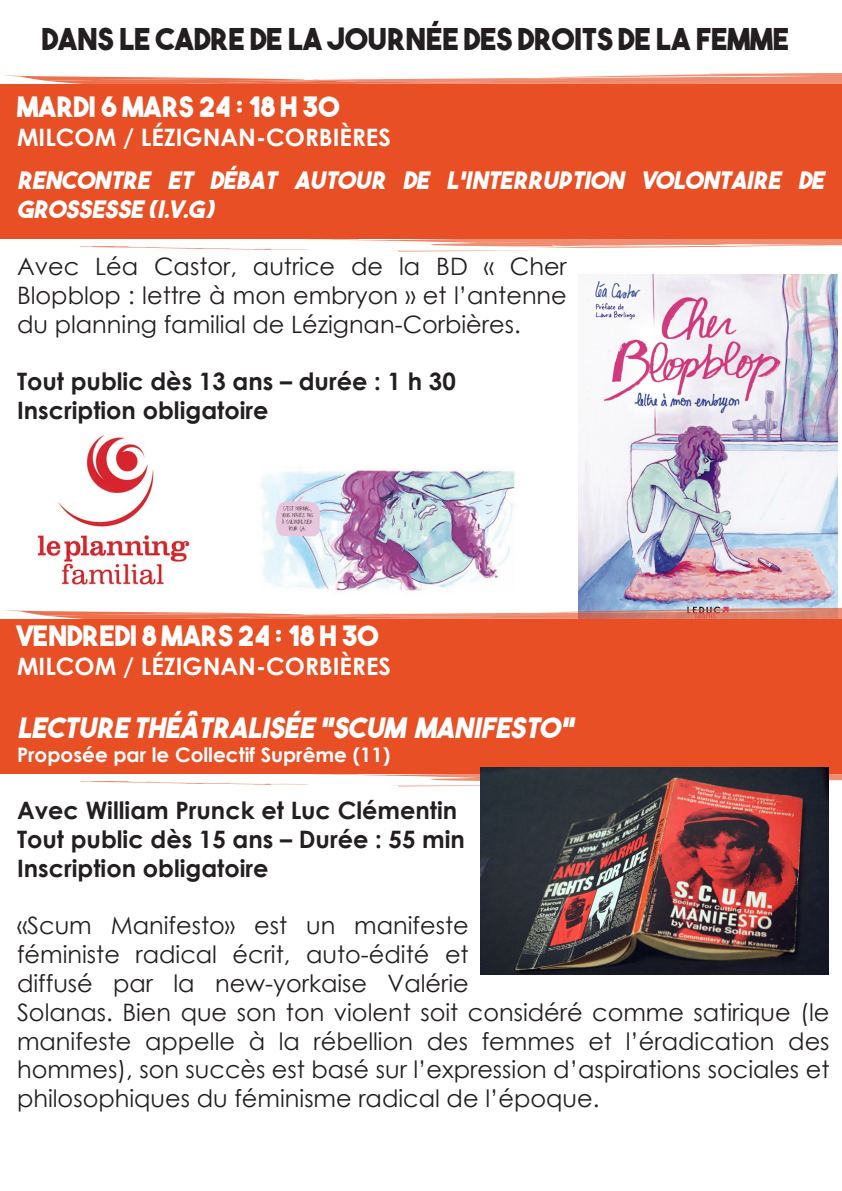
<style>
.page{position:relative;width:842px;height:1191px;background:#fff}
.page>*{position:absolute;margin:0;border:0;box-sizing:border-box;transform-origin:0 0}
.t1{font:30px "The Bold Font";color:#231f20}
.t2{font:28px "The Bold Font";color:#fff}
.t3{font:italic 28px "The Bold Font";color:#fff}
.t4{font:24px/28.8px "Century Gothic";color:#231f20;text-align:justify}
.t5{font:700 24px "Century Gothic";color:#231f20}
.t6{font:italic 24px/28.8px "The Bold Font";color:#fff}
.t7{font:700 24px "Century Gothic";color:#fff}
.t8{font:700 20px "Century Gothic";color:#fff}
</style>
<div class="page">
<div style="left:1px;top:84px;width:841px;height:154px;background:#e84f24"></div>
<svg style="left:72px;top:238px;width:760px;height:13px"></svg>
<svg style="left:0;top:73px;width:842px;height:94px"></svg>
<img style="left:37px;top:434px;width:153px;height:154px">
<img style="left:578px;top:274px;width:259px;height:334px">
<div style="left:1px;top:619px;width:841px;height:154px;background:#e84f24"></div>
<svg style="left:72px;top:767px;width:760px;height:19px"></svg>
<svg style="left:0;top:608px;width:842px;height:93px"></svg>
<img style="left:480px;top:767px;width:348px;height:207px">
<img style="left:261px;top:466px;width:255px;height:126px">
<p class="t1" style="left:42px;top:20px;width:749px">DANS LE CADRE DE LA JOURNÉE DES DROITS DE LA FEMME</p>
<p class="t2" style="left:17px;top:89px;width:324px">MARDI 6 MARS 24 : 18 H 30</p>
<p class="t7" style="left:17px;top:119px;width:375px">MILCOM / LÉZIGNAN-CORBIÈRES</p>
<p class="t6" style="left:17px;top:165px;width:814px">RENCONTRE ET DÉBAT AUTOUR DE L’INTERRUPTION VOLONTAIRE DE<br>GROSSESSE (I.V.G)</p>
<p class="t4" style="left:17px;top:252px;width:551px">Avec Léa Castor, autrice de la BD « Cher Blopblop : lettre à mon embryon » et l’antenne du planning familial de Lézignan-Corbières.</p>
<p class="t5" style="left:17px;top:363px;width:440px">Tout public dès 13 ans – durée : 1 h 30</p>
<p class="t5" style="left:17px;top:392px;width:253px">Inscription obligatoire</p>
<p class="t2" style="left:17px;top:618px;width:363px">VENDREDI 8 MARS 24 : 18 H 30</p>
<p class="t7" style="left:17px;top:648px;width:375px">MILCOM / LÉZIGNAN-CORBIÈRES</p>
<p class="t3" style="left:17px;top:709px;width:564px">LECTURE THÉÂTRALISÉE "SCUM MANIFESTO"</p>
<p class="t8" style="left:17px;top:739px;width:375px">Proposée par le Collectif Suprême (11)</p>
<p class="t5" style="left:17px;top:792px;width:442px">Avec William Prunck et Luc Clémentin</p>
<p class="t5" style="left:17px;top:821px;width:449px">Tout public dès 15 ans – Durée : 55 min</p>
<p class="t5" style="left:17px;top:850px;width:253px">Inscription obligatoire</p>
<p class="t4" style="left:17px;top:911px;width:814px;text-align:left">«Scum Manifesto» est un manifeste<br>féministe radical écrit, auto-édité et<br>diffusé par la new-yorkaise Valérie<br>Solanas. Bien que son ton violent soit considéré comme satirique (le manifeste appelle à la rébellion des femmes et l’éradication des hommes), son succès est basé sur l’expression d’aspirations sociales et philosophiques du féminisme radical de l’époque.</p>
</div>
